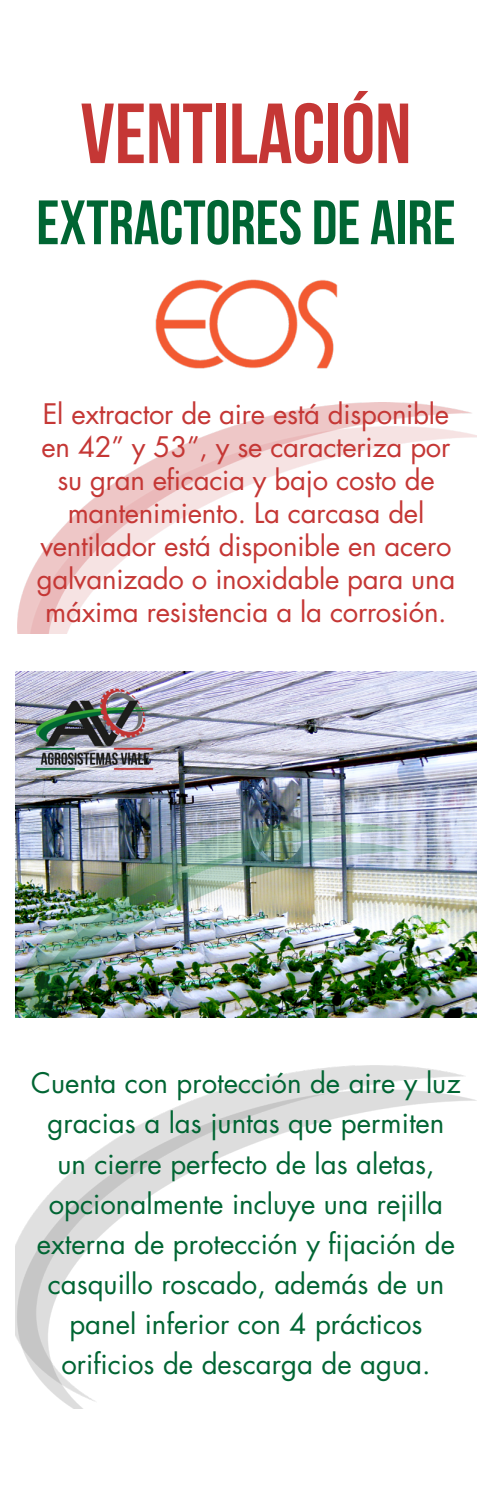
<style>
.page{position:relative;width:492px;height:1489px;background:#fff}
.page>*{position:absolute;margin:0;border:0;box-sizing:border-box;transform-origin:0 0}
.t1{font:85px "Bebas Neue";color:#c53735}
.t2{font:62.5px "Bebas Neue";color:#006533}
.t3{font:27.5px/40px "Futura Std";color:#006533;text-align:center}
.t4{font:27.5px/33px "Futura Std";letter-spacing:-.01em;color:#c53735;text-align:center}
</style>
<div class="page">
<img style="left:16px;top:1065px;width:460px;height:343px">
<img style="left:18px;top:403px;width:458px;height:230px">
<img style="left:15px;top:672px;width:461px;height:345px">
<img style="left:155px;top:279px;width:183px;height:90px">
<h1 class="t1" style="left:80px;top:87px;width:332px">VENTILACIÓN</h1>
<h2 class="t2" style="left:36px;top:188px;width:420px">EXTRACTORES DE AIRE</h2>
<p class="t4" style="left:37px;top:398px;width:419px">El extractor de aire está disponible en 42” y 53”, y se caracteriza por su gran eficacia y bajo costo de mantenimiento. La carcasa del ventilador está disponible en acero galvanizado o inoxidable para una máxima resistencia a la corrosión.</p>
<p class="t3" style="left:31px;top:1063px;width:430px">Cuenta con protección de aire y luz gracias a las juntas que permiten un cierre perfecto de las aletas, opcionalmente incluye una rejilla externa de protección y fijación de casquillo roscado, además de un panel inferior con 4 prácticos orificios de descarga de agua.</p>
</div>
